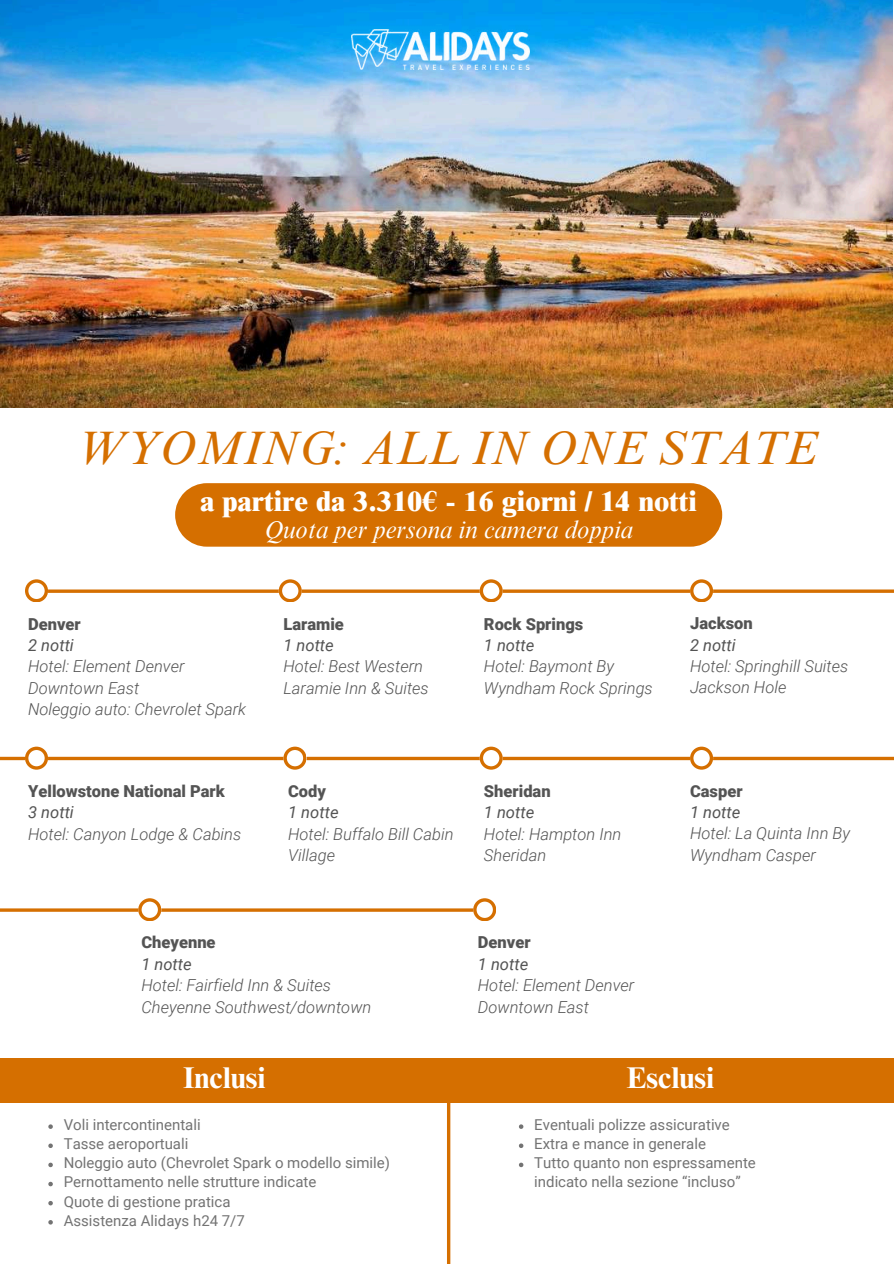
<style>
.page{position:relative;width:894px;height:1264px;background:#fff}
.page>*{position:absolute;margin:0;border:0;box-sizing:border-box;transform-origin:0 0}
.t1{font:italic 48px "Times NRMT Pro";color:#d56f00}
.t2{font:700 30px "Times NRMT Pro";color:#fff}
.t3{font:800 28.8px "Times NRMT Pro";color:#fff}
.t4{font:italic 24.6px "Times NRMT Pro";color:#fff}
.t5{font:italic 300 16.5px/21.3px "Roboto";color:#545454}
.t6{font:900 16.5px "Roboto";color:#545454}
.t7{font:italic 16.5px "Roboto";color:#545454}
.t8{font:15px/19.2px "Roboto";color:#737373}
</style>
<div class="page">
<img style="left:0;top:0;width:891px;height:407px">
<div style="left:175px;top:483px;width:547px;height:63px;background:#d56f00"></div>
<svg style="left:48px;top:589px;width:845px;height:4px;background:#db8427"></svg>
<hr style="left:447px;top:1080px;width:3px;height:183px;background:#d56f00">
<svg style="left:25px;top:579px;width:22px;height:23px"></svg>
<svg style="left:278px;top:579px;width:23px;height:23px"></svg>
<svg style="left:479px;top:579px;width:23px;height:23px"></svg>
<div style="left:0;top:1058px;width:893px;height:44px;background:#d56f00"></div>
<svg style="left:689px;top:579px;width:23px;height:23px"></svg>
<img style="left:351px;top:30px;width:178px;height:39px">
<svg style="left:48px;top:1124px;width:5px;height:4px"></svg>
<svg style="left:48px;top:1143px;width:5px;height:4px"></svg>
<svg style="left:48px;top:1162px;width:5px;height:5px"></svg>
<svg style="left:48px;top:1181px;width:5px;height:5px"></svg>
<svg style="left:48px;top:1201px;width:5px;height:4px"></svg>
<svg style="left:48px;top:1220px;width:5px;height:4px"></svg>
<svg style="left:519px;top:1124px;width:4px;height:4px"></svg>
<svg style="left:519px;top:1143px;width:4px;height:4px"></svg>
<svg style="left:519px;top:1162px;width:4px;height:5px"></svg>
<svg style="left:0;top:756px;width:893px;height:4px;background:#dd8b33"></svg>
<svg style="left:25px;top:746px;width:22px;height:23px"></svg>
<svg style="left:283px;top:746px;width:23px;height:23px"></svg>
<svg style="left:479px;top:746px;width:23px;height:23px"></svg>
<svg style="left:689px;top:746px;width:23px;height:23px"></svg>
<hr style="left:0;top:908px;width:492px;height:3px;background:#d56f00">
<svg style="left:138px;top:898px;width:23px;height:22px"></svg>
<svg style="left:473px;top:898px;width:23px;height:23px"></svg>
<svg style="left:473px;top:898px;width:22px;height:22px"></svg>
<h1 class="t1" style="left:77px;top:429px;width:741px">WYOMING: ALL IN ONE STATE</h1>
<h3 class="t3" style="left:200px;top:491px;width:498px">a partire da 3.310€ - 16 giorni / 14 notti</h3>
<h3 class="t4" style="left:264px;top:520px;width:370px">Quota per persona in camera doppia</h3>
<p class="t6" style="left:28px;top:614px;width:54px">Denver</p>
<p class="t7" style="left:28px;top:635px;width:47px">2 notti</p>
<p class="t5" style="left:28px;top:656px;width:219px">Hotel: Element Denver<br>Downtown East<br>Noleggio auto: Chevrolet Spark</p>
<p class="t6" style="left:28px;top:781px;width:198px">Yellowstone National Park</p>
<p class="t7" style="left:28px;top:803px;width:47px">3 notti</p>
<p class="t5" style="left:28px;top:823px;width:215px">Hotel: Canyon Lodge &amp; Cabins</p>
<p class="t6" style="left:283px;top:614px;width:62px">Laramie</p>
<p class="t7" style="left:283px;top:635px;width:52px">1 notte</p>
<p class="t5" style="left:283px;top:656px;width:147px">Hotel: Best Western<br>Laramie Inn &amp; Suites</p>
<p class="t6" style="left:484px;top:614px;width:101px">Rock Springs</p>
<p class="t7" style="left:484px;top:635px;width:52px">1 notte</p>
<p class="t5" style="left:484px;top:656px;width:170px">Hotel: Baymont By<br>Wyndham Rock Springs</p>
<p class="t6" style="left:288px;top:781px;width:39px">Cody</p>
<p class="t7" style="left:288px;top:803px;width:52px">1 notte</p>
<p class="t5" style="left:288px;top:823px;width:167px">Hotel: Buffalo Bill Cabin<br>Village</p>
<p class="t6" style="left:484px;top:781px;width:68px">Sheridan</p>
<p class="t7" style="left:484px;top:803px;width:52px">1 notte</p>
<p class="t5" style="left:484px;top:823px;width:139px">Hotel: Hampton Inn<br>Sheridan</p>
<p class="t6" style="left:141px;top:933px;width:76px">Cheyenne</p>
<p class="t7" style="left:141px;top:954px;width:52px">1 notte</p>
<p class="t5" style="left:141px;top:974px;width:231px">Hotel: Fairfield Inn &amp; Suites<br>Cheyenne Southwest/downtown</p>
<p class="t6" style="left:478px;top:933px;width:54px">Denver</p>
<p class="t7" style="left:478px;top:954px;width:52px">1 notte</p>
<p class="t5" style="left:478px;top:974px;width:158px">Hotel: Element Denver<br>Downtown East</p>
<p class="t6" style="left:689px;top:614px;width:64px">Jackson</p>
<p class="t7" style="left:689px;top:635px;width:47px">2 notti</p>
<p class="t5" style="left:689px;top:655px;width:160px">Hotel: Springhill Suites<br>Jackson Hole</p>
<p class="t6" style="left:689px;top:781px;width:54px">Casper</p>
<p class="t7" style="left:689px;top:802px;width:52px">1 notte</p>
<p class="t5" style="left:689px;top:823px;width:161px">Hotel: La Quinta Inn By<br>Wyndham Casper</p>
<h2 class="t2" style="left:183px;top:1066px;width:84px">Inclusi</h2>
<p class="t8" style="left:64px;top:1115px;width:327px">Voli intercontinentali<br>Tasse aeroportuali<br>Noleggio auto (Chevrolet Spark o modello simile)<br>Pernottamento nelle strutture indicate<br>Quote di gestione pratica<br>Assistenza Alidays h24 7/7</p>
<p class="t8" style="left:534px;top:1115px;width:223px">Eventuali polizze assicurative<br>Extra e mance in generale<br>Tutto quanto non espressamente indicato nella sezione “incluso”</p>
<h2 class="t2" style="left:626px;top:1066px;width:89px">Esclusi</h2>
</div>
